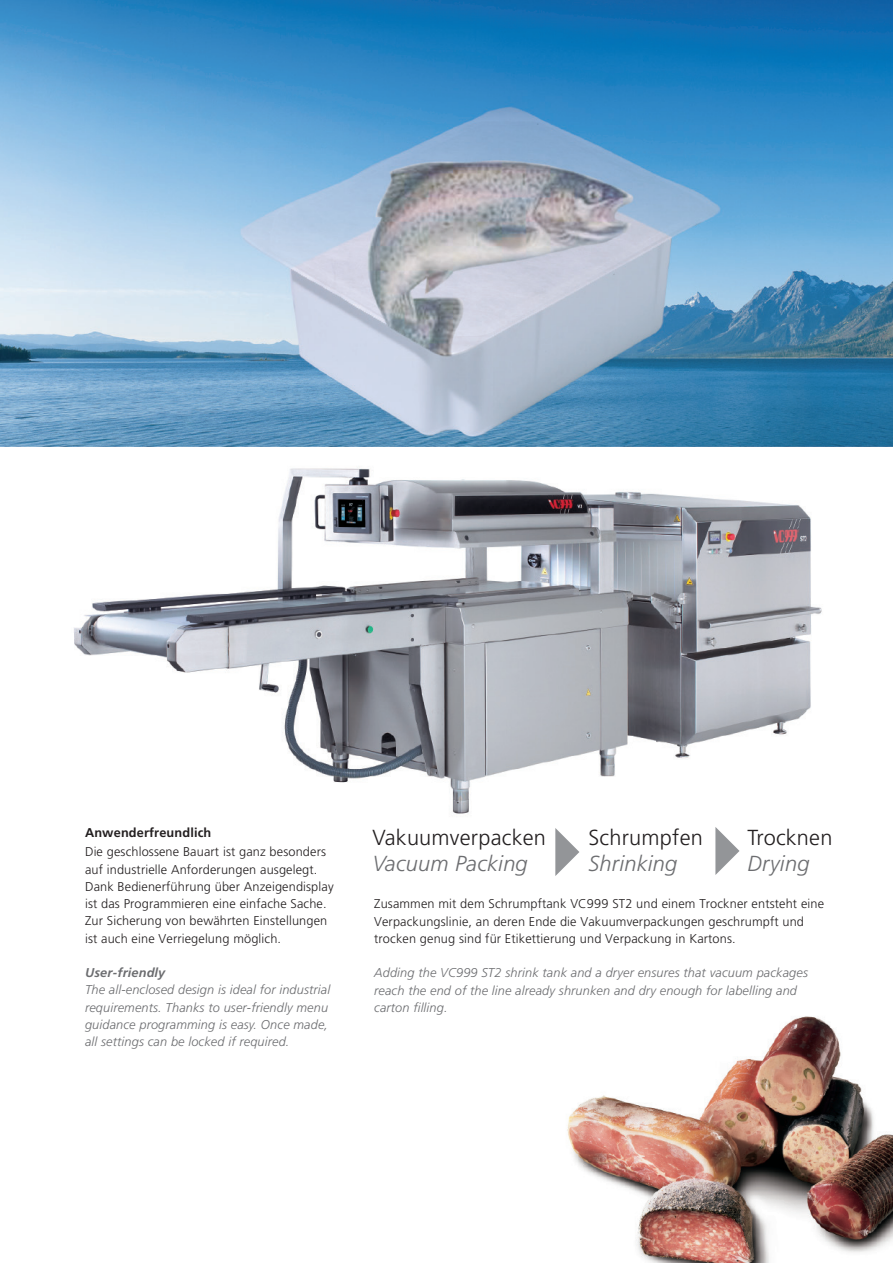
<style>
.page{position:relative;width:893px;height:1263px;background:#fff}
.page>*{position:absolute;margin:0;border:0;box-sizing:border-box;transform-origin:0 0}
.t1{font:300 21.75px "Frutiger";letter-spacing:.01em;color:#231f20}
.t2{font:italic 300 21.75px "Frutiger";letter-spacing:.01em;color:#6c6d70}
.t3{font:300 12.75px/17.2px "Frutiger";letter-spacing:.01em;color:#231f20}
.t4{font:italic 300 12.75px/17.2px "Frutiger";letter-spacing:.01em;color:#6c6d70}
.t5{font:700 12.75px "Frutiger";letter-spacing:.01em;color:#231f20}
.t6{font:italic 700 12.75px "Frutiger";letter-spacing:.01em;color:#6c6d70}
</style>
<div class="page">
<img style="left:567px;top:1016px;width:326px;height:247px">
<img style="left:74px;top:468px;width:748px;height:346px">
<img style="left:0;top:0;width:893px;height:446px">
<svg style="left:715px;top:827px;width:24px;height:48px"></svg>
<svg style="left:555px;top:828px;width:24px;height:48px"></svg>
<p class="t5" style="left:85px;top:825px;width:128px">Anwenderfreundlich</p>
<p class="t3" style="left:85px;top:843px;width:250px">Die geschlossene Bauart ist ganz besonders auf industrielle Anforderungen ausgelegt.<br>Dank Bedienerführung über Anzeigendisplay ist das Programmieren eine einfache Sache.<br>Zur Sicherung von bewährten Einstellungen ist auch eine Verriegelung möglich.</p>
<p class="t6" style="left:85px;top:965px;width:82px">User-friendly</p>
<p class="t4" style="left:85px;top:981px;width:247px">The all-enclosed design is ideal for industrial requirements. Thanks to user-friendly menu guidance programming is easy. Once made, all settings can be locked if required.</p>
<h1 class="t1" style="left:372px;top:825px;width:175px">Vakuumverpacken</h1>
<h1 class="t1" style="left:588px;top:825px;width:116px">Schrumpfen</h1>
<h1 class="t1" style="left:747px;top:825px;width:86px">Trocknen</h1>
<h1 class="t2" style="left:372px;top:851px;width:157px">Vacuum Packing</h1>
<h1 class="t2" style="left:588px;top:851px;width:90px">Shrinking</h1>
<h1 class="t2" style="left:747px;top:851px;width:63px">Drying</h1>
<p class="t3" style="left:374px;top:895px;width:451px">Zusammen mit dem Schrumpftank VC999 ST2 und einem Trockner entsteht eine<br>Verpackungslinie, an deren Ende die Vakuumverpackungen geschrumpft und trocken genug sind für Etikettierung und Verpackung in Kartons.</p>
<p class="t4" style="left:374px;top:964px;width:435px">Adding the VC999 ST2 shrink tank and a dryer ensures that vacuum packages reach the end of the line already shrunken and dry enough for labelling and carton filling.</p>
</div>
